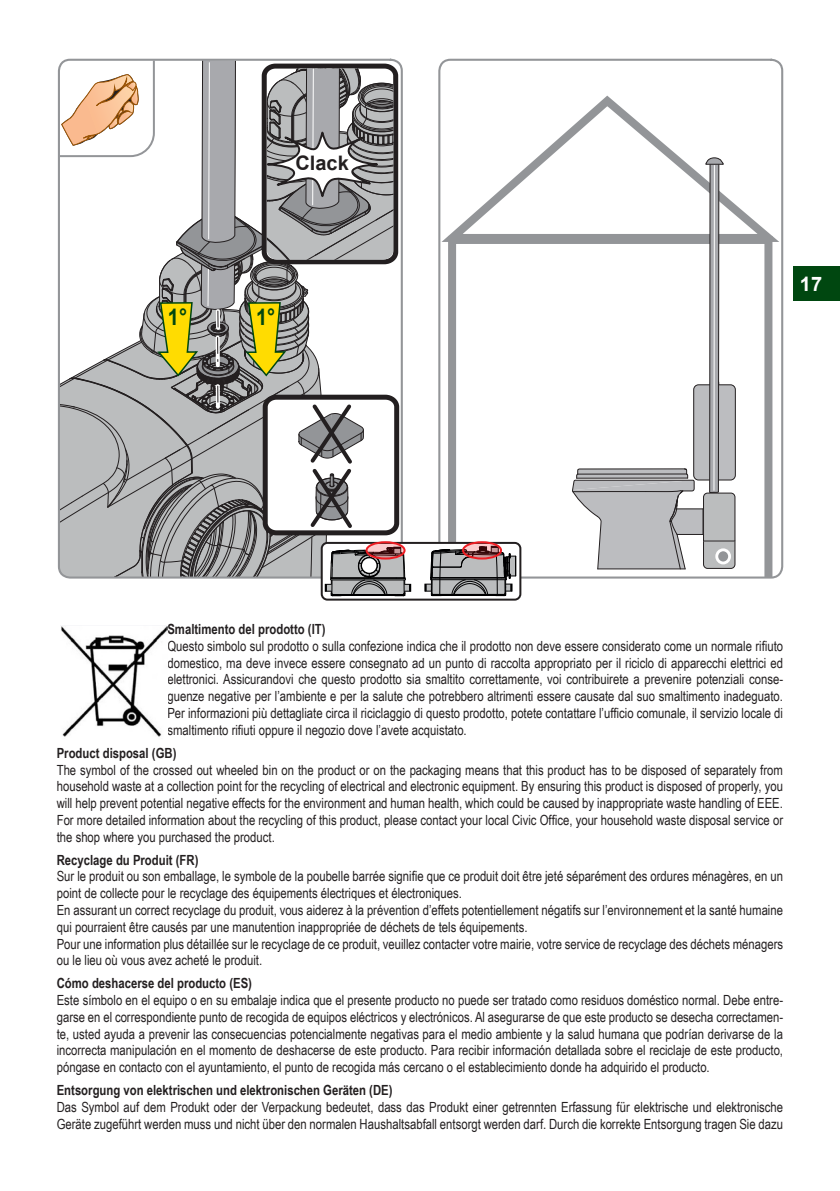
<style>
.page{position:relative;width:840px;height:1191px;background:#fff}
.page>*{position:absolute;margin:0;border:0;box-sizing:border-box;transform-origin:0 0}
.t1{font:700 22.8px "Arial";color:#004710;scale:.88 1}
.t2{font:700 20px "Arial";color:#231f20}
.t3{font:700 20px "Arial";color:#fff}
.t4{font:14px/16.8px "Arial Narrow";color:#231f20}
.t5{font:700 14px "Arial Narrow";color:#231f20}
</style>
<div class="page">
<div style="left:792px;top:266px;width:47px;height:34px;background:#004710"></div>
<svg style="left:444px;top:246px;width:329px;height:329px"></svg>
<svg style="left:441px;top:95px;width:338px;height:151px"></svg>
<div style="left:692px;top:384px;width:43px;height:96px;border:1px solid #231f20;border-radius:5px"></div>
<svg style="left:571px;top:157px;width:163px;height:418px"></svg>
<div style="left:438px;top:59px;width:344px;height:519px;border:2px solid #939598;border-radius:11px"></div>
<div style="left:321px;top:543px;width:199px;height:56px;background:#fff;border-radius:6px"></div>
<div style="left:320px;top:542px;width:201px;height:58px;border:2px solid #231f20;border-radius:6px"></div>
<svg style="left:57px;top:58px;width:354px;height:538px"></svg>
<div style="left:362px;top:558px;width:14px;height:14px;background:#fff;border-radius:50%"></div>
<svg style="left:424px;top:546px;width:92px;height:55px"></svg>
<svg style="left:462px;top:542px;width:38px;height:16px"></svg>
<div style="left:461px;top:541px;width:40px;height:18px;border:2px solid #ee1d23;border-radius:50%"></div>
<svg style="left:366px;top:542px;width:38px;height:16px"></svg>
<div style="left:365px;top:541px;width:40px;height:18px;border:2px solid #ee1d23;border-radius:50%"></div>
<img style="left:61px;top:626px;width:106px;height:111px">
<p class="t2" style="left:295px;top:149px;width:55px">Clack</p>
<p class="t1" style="left:168px;top:302px;width:23px">1°</p>
<p class="t1" style="left:256px;top:302px;width:23px">1°</p>
<h2 class="t3" style="left:799px;top:270px;width:24px">17</h2>
<p class="t5" style="left:167px;top:618px;width:159px">Smaltimento del prodotto (IT)</p>
<p class="t4" style="left:167px;top:637px;width:617px;text-align:justify">Questo simbolo sul prodotto o sulla confezione indica che il prodotto non deve essere considerato come un normale rifiuto domestico, ma deve invece essere consegnato ad un punto di raccolta appropriato per il riciclo di apparecchi elettrici ed elettronici. Assicurandovi che questo prodotto sia smaltito correttamente, voi contribuirete a prevenire potenziali conse&shy;guenze negative per l’ambiente e per la salute che potrebbero altrimenti essere causate dal suo smaltimento inadeguato.<br>Per informazioni più dettagliate circa il riciclaggio di questo prodotto, potete contattare l’ufficio comunale, il servizio locale di smaltimento rifiuti oppure il negozio dove l’avete acquistato.</p>
<p class="t5" style="left:57px;top:742px;width:121px">Product disposal (GB)</p>
<p class="t4" style="left:57px;top:760px;width:727px;text-align:justify">The symbol of the crossed out wheeled bin on the product or on the packaging means that this product has to be disposed of separately from household waste at a collection point for the recycling of electrical and electronic equipment. By ensuring this product is disposed of properly, you will help prevent potential negative effects for the environment and human health, which could be caused by inappropriate waste handling of EEE.<br>For more detailed information about the recycling of this product, please contact your local Civic Office, your household waste disposal service or the shop where you purchased the product.</p>
<p class="t5" style="left:57px;top:849px;width:143px">Recyclage du Produit (FR)</p>
<p class="t4" style="left:57px;top:867px;width:727px">Sur le produit ou son emballage, le symbole de la poubelle barrée signifie que ce produit doit être jeté séparément des ordures ménagères, en un point de collecte pour le recyclage des équipements électriques et électroniques.</p>
<p class="t4" style="left:57px;top:901px;width:727px">En assurant un correct recyclage du produit, vous aiderez à la prévention d’effets potentiellement négatifs sur l’environnement et la santé humaine qui pourraient être causés par une manutention inappropriée de déchets de tels équipements.</p>
<p class="t4" style="left:57px;top:934px;width:727px">Pour une information plus détaillée sur le recyclage de ce produit, veuillez contacter votre mairie, votre service de recyclage des déchets ménagers ou le lieu où vous avez acheté le produit.</p>
<p class="t5" style="left:57px;top:972px;width:197px">Cómo deshacerse del producto (ES)</p>
<p class="t4" style="left:57px;top:991px;width:727px;text-align:justify">Este símbolo en el equipo o en su embalaje indica que el presente producto no puede ser tratado como residuos doméstico normal. Debe entre&shy;garse en el correspondiente punto de recogida de equipos eléctricos y electrónicos. Al asegurarse de que este producto se desecha correctamen&shy;te, usted ayuda a prevenir las consecuencias potencialmente negativas para el medio ambiente y la salud humana que podrían derivarse de la incorrecta manipulación en el momento de deshacerse de este producto. Para recibir información detallada sobre el reciclaje de este producto, póngase en contacto con el ayuntamiento, el punto de recogida más cercano o el establecimiento donde ha adquirido el producto.</p>
<p class="t5" style="left:57px;top:1079px;width:337px">Entsorgung von elektrischen und elektronischen Geräten (DE)</p>
<p class="t4" style="left:57px;top:1098px;width:727px">Das Symbol auf dem Produkt oder der Verpackung bedeutet, dass das Produkt einer getrennten Erfassung für elektrische und elektronische<br>Geräte zugeführt werden muss und nicht über den normalen Haushaltsabfall entsorgt werden darf. Durch die korrekte Entsorgung tragen Sie dazu</p>
</div>
